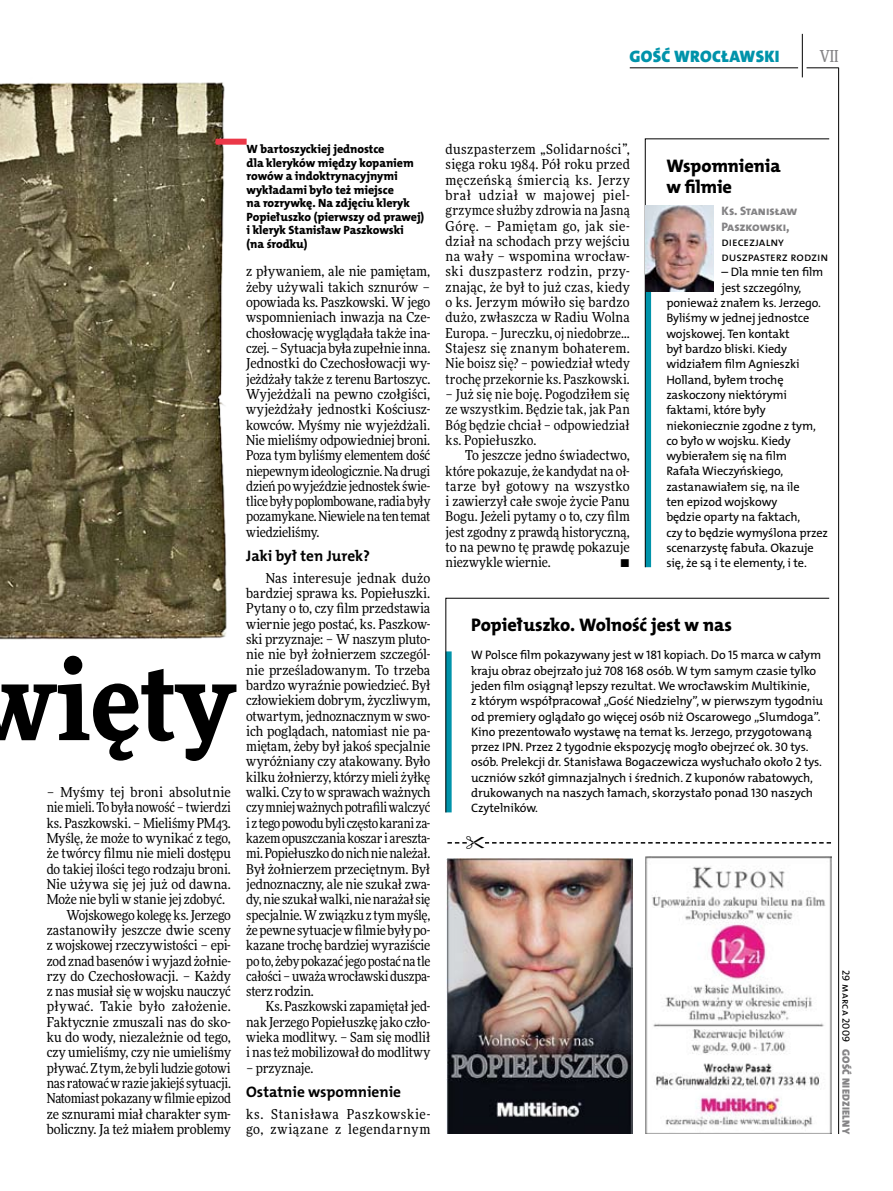
<style>
.page{position:relative;width:893px;height:1191px;background:#fff}
.page>*{position:absolute;margin:0;border:0;box-sizing:border-box;transform-origin:0 0}
.t1{font:900 108px "Freeday Narrow";color:#000}
.t2{font:18.3px "The Mix HP8 Ex Bld";color:#000}
.t3{font:18.3px/21.6px "The Mix HP8 Ex Bld";letter-spacing:.02em;color:#000}
.t4{font:16.65px "The Mix HP9 Blk";letter-spacing:.02em;color:#0093aa}
.t5{font:500 16.5px "Freeday Narrow";color:#858486;scale:.9 1}
.t6{font:15.3px "The Mix HP7 Bld";color:#000}
.t7{font:13.65px/15.3px "Freeday Narrow News";letter-spacing:-.005em;color:#000;text-align:justify}
.t8{font:13.65px "Freeday Narrow News";letter-spacing:.015em;color:#000}
.t9{font:13.65px/15.3px "Freeday Narrow News";letter-spacing:.04em;color:#000}
.t10{font:13.65px "Freeday Narrow News";letter-spacing:-.025em;color:#000}
.t11{font:12.3px/15.3px "The Mix HP5 Plain";letter-spacing:-.01em;color:#000}
.t12{font:12.3px/15.3px "The Mix HP8 Ex Bld";letter-spacing:-.005em;color:#858486}
.t13{font:12px/13.5px "The Mix HP8 Ex Bld";letter-spacing:-.005em;color:#000}
.t14{font:10.5px "The Mix HP9 Blk";letter-spacing:.025em;color:#858486}
.t15{font:10.5px "The Mix HP5 Plain";letter-spacing:.02em;color:#000}
</style>
<div class="page">
<hr style="left:806px;top:68px;width:33px;height:1px;background:#000">
<hr style="left:630px;top:68px;width:168px;height:1px;background:#000">
<hr style="left:838px;top:68px;width:1px;height:1066px;background:#000">
<hr style="left:802px;top:34px;width:1px;height:43px;background:#000">
<svg style="left:645px;top:138px;width:185px;height:429px"></svg>
<img style="left:645px;top:205px;width:68px;height:87px">
<img style="left:0;top:82px;width:231px;height:558px">
<svg style="left:445px;top:598px;width:385px;height:215px"></svg>
<img style="left:447px;top:858px;width:186px;height:275px">
<img style="left:645px;top:857px;width:186px;height:276px">
<div style="left:215px;top:139px;width:32px;height:6px;background:#eb3848"></div>
<svg style="left:447px;top:842px;width:384px;height:2px"></svg>
<p class="t4" style="left:629px;top:46px;width:152px">GOŚĆ WROCŁAWSKI</p>
<p class="t5" style="left:820px;top:46px;width:22px">VII</p>
<h1 class="t1" style="left:-30px;top:630px;width:267px">więty</h1>
<p class="t8" style="left:47px;top:784px;width:186px">– Myśmy tej broni absolutnie</p>
<p class="t7" style="left:47px;top:799px;width:186px">niemieli. To była nowość – twierdzi</p>
<p class="t7" style="left:47px;top:815px;width:186px">ks. Paszkowski. – Mieliśmy PM43.</p>
<p class="t7" style="left:47px;top:830px;width:186px">Myślę, że może to wynikać z tego,</p>
<p class="t7" style="left:47px;top:845px;width:186px">że twórcy filmu nie mieli dostępu</p>
<p class="t7" style="left:47px;top:861px;width:186px">do takiej ilości tego rodzaju broni.</p>
<p class="t7" style="left:47px;top:876px;width:186px">Nie używa się jej już od dawna.</p>
<p class="t7" style="left:47px;top:891px;width:180px">Może nie byli w stanie jej zdobyć.</p>
<p class="t10" style="left:66px;top:906px;width:166px">Wojskowego kolegę ks. Jerzego</p>
<p class="t7" style="left:47px;top:922px;width:186px">zastanowiły jeszcze dwie sceny</p>
<p class="t7" style="left:47px;top:937px;width:186px">z wojskowej rzeczywistości – epi-</p>
<p class="t7" style="left:47px;top:953px;width:186px">zod znad basenów i wyjazd żołnie-</p>
<p class="t7" style="left:47px;top:968px;width:186px">rzy do Czechosłowacji. – Każdy</p>
<p class="t7" style="left:47px;top:983px;width:186px">z nas musiał się w wojsku nauczyć</p>
<p class="t8" style="left:47px;top:998px;width:186px">pływać. Takie było założenie.</p>
<p class="t7" style="left:47px;top:1014px;width:186px">Faktycznie zmuszali nas do sko-</p>
<p class="t7" style="left:47px;top:1029px;width:186px">ku do wody, niezależnie od tego,</p>
<p class="t7" style="left:47px;top:1044px;width:186px">czy umieliśmy, czy nie umieliśmy</p>
<p class="t7" style="left:47px;top:1060px;width:186px">pływać. Ztym, żebyli ludzie gotowi</p>
<p class="t7" style="left:47px;top:1075px;width:186px">nas ratować wrazie jakiejś sytuacji.</p>
<p class="t7" style="left:47px;top:1090px;width:186px">Natomiast pokazany wfilmie epizod</p>
<p class="t7" style="left:47px;top:1106px;width:186px">ze sznurami miał charakter sym-</p>
<p class="t7" style="left:47px;top:1121px;width:186px">boliczny. Ja też miałem problemy</p>
<p class="t13" style="left:247px;top:142px;width:179px">W bartoszyckiej jednostce<br>dla kleryków między kopaniem rowów a indoktrynacyjnymi wykładami było też miejsce<br>na rozrywkę. Na zdjęciu kleryk<br>Popiełuszko (pierwszy od prawej) i kleryk Stanisław Paszkowski<br>(na środku)</p>
<p class="t7" style="left:246px;top:264px;width:186px">z pływaniem, ale nie pamiętam, żeby używali takich sznurów – opowiada ks. Paszkowski. W jego wspomnieniach inwazja na Cze&shy;chosłowację wyglądała także ina&shy;czej. – Sytuacja była zupełnie inna.<br>Jednostki do Czechosłowacji wy&shy;jeżdżały także z terenu Bartoszyc.<br>Wyjeżdżali na pewno czołgiści, wyjeżdżały jednostki Kościusz&shy;kowców. Myśmy nie wyjeżdżali.<br>Nie mieliśmy odpowiedniej broni.<br>Poza tym byliśmy elementem dość niepewnym ideologicznie. Nadrugi dzień powyjeździe jednostek świe&shy;tlice były poplombowane, radia były pozamykane. Niewiele na ten temat wiedzieliśmy.</p>
<p class="t6" style="left:246px;top:546px;width:126px">Jaki był ten Jurek?</p>
<p class="t7" style="left:246px;top:570px;width:186px;text-indent:20px">Nas interesuje jednak dużo bardziej sprawa ks. Popiełuszki.<br>Pytany o to, czy film przedstawia wiernie jego postać, ks. Paszkow&shy;ski przyznaje: – W naszym pluto&shy;nie nie był żołnierzem szczegól&shy;nie prześladowanym. To trzeba bardzo wyraźnie powiedzieć. Był człowiekiem dobrym, życzliwym, otwartym, jednoznacznym w swo&shy;ich poglądach, natomiast nie pa&shy;miętam, żeby był jakoś specjalnie wyróżniany czy atakowany. Było kilku żołnierzy, którzy mieli żyłkę walki. Czy to w sprawach ważnych czymniej ważnych potrafili walczyć i z tego powodu byli często karani za&shy;kazem opuszczania koszar i areszta&shy;mi. Popiełuszko donich nienależał.<br>Był żołnierzem przeciętnym. Był jednoznaczny, ale nie szukał zwa&shy;dy, nie szukał walki, nienarażałsię specjalnie. Wzwiązku z tym myślę, żepewne sytuacje wfilmie były po&shy;kazane trochę bardziej wyraziście poto, żeby pokazać jego postać na tle całości – uważa wrocławski duszpa&shy;sterz rodzin.</p>
<p class="t7" style="left:246px;top:998px;width:186px;text-indent:20px">Ks. Paszkowski zapamiętał jed&shy;nak Jerzego Popiełuszkę jako czło&shy;wieka modlitwy. – Sam się modlił i nas też mobilizował do modlitwy</p>
<p class="t7" style="left:246px;top:1060px;width:69px">– przyznaje.</p>
<p class="t6" style="left:246px;top:1081px;width:156px">Ostatnie wspomnienie</p>
<p class="t9" style="left:246px;top:1106px;width:186px">ks. Stanisława Paszkowskie&shy;go, związane z legendarnym</p>
<p class="t7" style="left:446px;top:141px;width:186px">duszpasterzem „Solidarności”, sięga roku 1984. Pół roku przed męczeńską śmiercią ks. Jerzy brał udział w majowej piel&shy;grzymce służby zdrowia na Jasną Górę. – Pamiętam go, jak sie&shy;dział na schodach przy wejściu na wały – wspomina wrocław&shy;ski duszpasterz rodzin, przy&shy;znając, że był to już czas, kiedy o ks. Jerzym mówiło się bardzo dużo, zwłaszcza w Radiu Wolna Europa. – Jureczku, oj niedobrze… Stajesz się znanym bohaterem.<br>Nie boisz się? – powiedział wtedy trochę przekornie ks. Paszkowski.</p>
<p class="t7" style="left:446px;top:386px;width:186px">– Już się nie boję. Pogodziłem się ze wszystkim. Będzie tak, jak Pan Bóg będzie chciał – odpowiedział ks. Popiełuszko.</p>
<p class="t7" style="left:446px;top:447px;width:186px;text-indent:20px">To jeszcze jedno świadectwo, które pokazuje, że kandydat na oł&shy;tarze był gotowy na wszystko i zawierzył całe swoje życie Panu Bogu. Jeżeli pytamy o to, czy film jest zgodny z prawdą historyczną, to na pewno tę prawdę pokazuje niezwykle wiernie.</p>
<p class="t7" style="left:620px;top:555px;width:11px">•</p>
<h2 class="t3" style="left:666px;top:155px;width:116px">Wspomnienia w filmie</h2>
<p class="t12" style="left:722px;top:203px;width:77px">Ks. Stanisław<br>Paszkowski,</p>
<p class="t11" style="left:722px;top:234px;width:108px">diecezjalny duszpasterz rodzin</p>
<p class="t11" style="left:722px;top:265px;width:103px">– Dla mnie ten film</p>
<p class="t11" style="left:722px;top:280px;width:81px">jest szczególny,</p>
<p class="t11" style="left:666px;top:295px;width:156px">ponieważ znałem ks. J erzego.</p>
<p class="t11" style="left:666px;top:311px;width:144px">Byliśmy w jednej jednostce</p>
<p class="t11" style="left:666px;top:326px;width:125px">wojskowej. Ten kontakt</p>
<p class="t11" style="left:666px;top:341px;width:122px">był bardzo bliski. Kiedy</p>
<p class="t11" style="left:666px;top:356px;width:135px">widziałem film Agnieszki</p>
<p class="t11" style="left:666px;top:372px;width:119px">Holland, byłem trochę</p>
<p class="t11" style="left:666px;top:387px;width:122px">zaskoczony niektórymi</p>
<p class="t11" style="left:666px;top:402px;width:101px">faktami, które były</p>
<p class="t11" style="left:666px;top:418px;width:151px">niekoniecznie zgodne z tym,</p>
<p class="t11" style="left:666px;top:433px;width:126px">co było w wojsku. Kiedy</p>
<p class="t11" style="left:666px;top:448px;width:122px">wybierałem się na film</p>
<p class="t11" style="left:666px;top:464px;width:118px">Rafała Wieczyńskiego,</p>
<p class="t11" style="left:666px;top:479px;width:135px">zastanawiałem się, na ile</p>
<p class="t11" style="left:666px;top:494px;width:113px">ten epizod wojskowy</p>
<p class="t11" style="left:666px;top:509px;width:135px">będzie oparty na faktach,</p>
<p class="t11" style="left:666px;top:525px;width:163px">czy to będzie wymyślona przez</p>
<p class="t11" style="left:666px;top:540px;width:149px">scenarzystę fabuła. Okazuje</p>
<p class="t11" style="left:666px;top:555px;width:142px">się, że są i te elementy, i te.</p>
<h2 class="t2" style="left:471px;top:613px;width:262px">Popiełuszko. Wolność jest w nas</h2>
<p class="t11" style="left:471px;top:647px;width:354px">W Polsce film pokazywany jest w 181 kopiach. Do 15 marca w całym kraju obraz obejrzało już 708 168 osób. W tym samym czasie tylko jeden film osiągnął lepszy rezultat. We wrocławskim Multikinie,<br>z którym współpracował „Gość N iedzielny”, w pierwszym tygodniu od premiery oglądało go więcej osób niż Oscarowego „Slumdoga”.<br>Kino prezentowało wystawę na temat ks. J erzego, przygotowaną przez I PN . Przez 2 tygodnie ekspozycję mogło obejrzeć ok. 30 tys. osób. Prelekcji dr. Stanisława Bogaczewicza wysłuchało około 2 tys. uczniów szkół gimnazjalnych i średnich. Z kuponów rabatowych, drukowanych na naszych łamach, skorzystało ponad 130 naszych Czytelników.</p>
<p class="t15" style="left:853px;top:970px;width:74px;rotate:90deg">29 marca 2009</p>
<p class="t14" style="left:853px;top:1049px;width:86px;rotate:90deg">GOŚĆ NIEDZIELNY</p>
</div>
